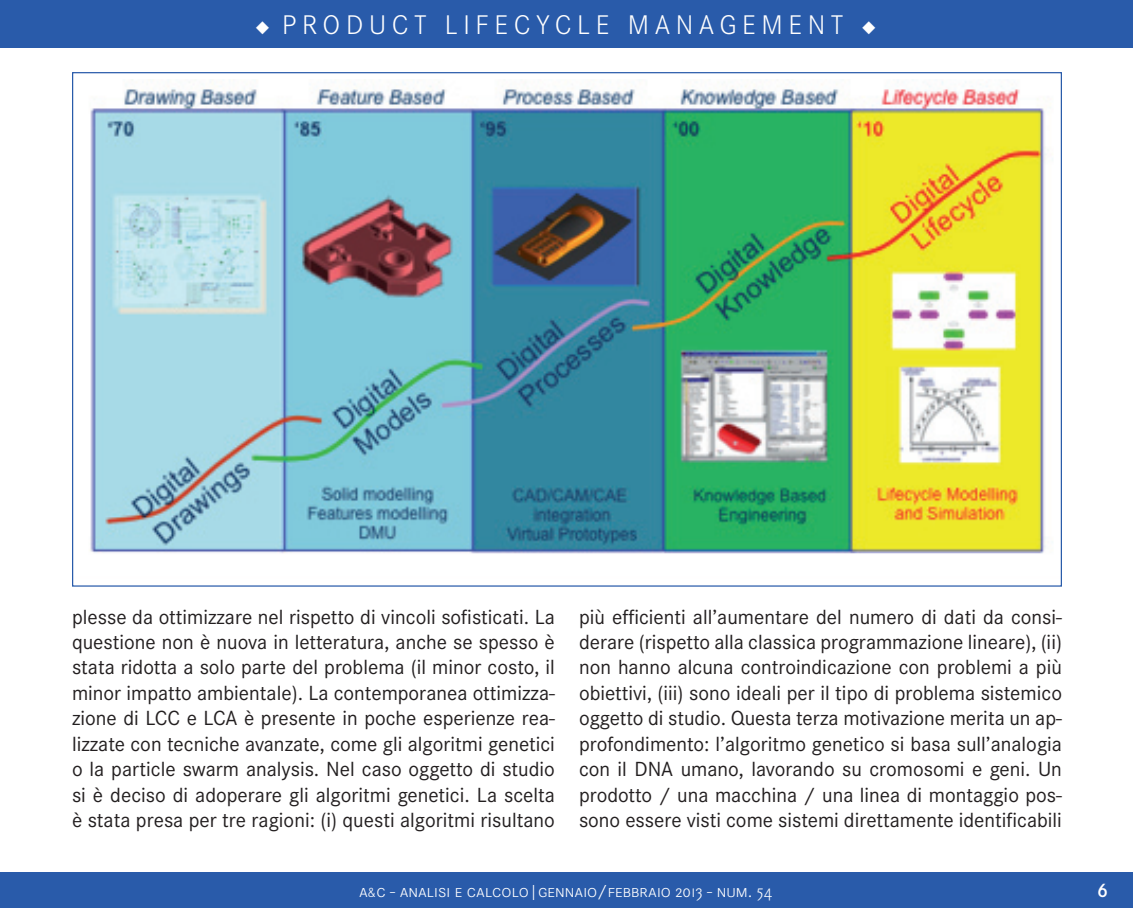
<style>
.page{position:relative;width:1134px;height:908px;background:#fff}
.page>*{position:absolute;margin:0;border:0;box-sizing:border-box;transform-origin:0 0}
.t1{font:300 28px "Corporate SSC";letter-spacing:.2em;color:#fff}
.t2{font:21.2px/25.4px "Corporate S";color:#231f20;text-align:justify}
.t3{font:600 20px "Corporate S";color:#fff}
.t4{font:300 18px "Corporate SSC";color:#fff}
.s1{font-size:14px}
</style>
<div class="page">
<div style="left:0;top:872px;width:1133px;height:35px;background:#295baa"></div>
<div style="left:0;top:0;width:1133px;height:48px;background:#295baa"></div>
<img style="left:90px;top:81px;width:956px;height:473px">
<h1 class="t1" style="left:256px;top:9px;width:622px">◆ PRODUCT LIFECYCLE MANAGEMENT ◆</h1>
<p class="t2" style="left:72px;top:603px;width:484px">plesse da ottimizzare nel rispetto di vincoli sofisticati. La questione non è nuova in letteratura, anche se spesso è stata ridotta a solo parte del problema (il minor costo, il minor impatto ambientale). La contemporanea ottimizza&shy;zione di LCC e LCA è presente in poche esperienze rea&shy;lizzate con tecniche avanzate, come gli algoritmi genetici o la particle swarm analysis. Nel caso oggetto di studio si è deciso di adoperare gli algoritmi genetici. La scelta è stata presa per tre ragioni: (i) questi algoritmi risultano</p>
<p class="t2" style="left:579px;top:603px;width:484px">più efficienti all’aumentare del numero di dati da consi&shy;derare (rispetto alla classica programmazione lineare), (ii) non hanno alcuna controindicazione con problemi a più obiettivi, (iii) sono ideali per il tipo di problema sistemico oggetto di studio. Questa terza motivazione merita un ap&shy;profondimento: l’algoritmo genetico si basa sull’analogia con il DNA umano, lavorando su cromosomi e geni. Un prodotto / una macchina / una linea di montaggio pos&shy;sono essere visti come sistemi direttamente identificabili</p>
<p class="t4" style="left:359px;top:880px;width:415px">a<span class="s1">&amp;</span>c - analisi e calcolo|gennaio/febbraio 2013 - num. 54</p>
<p class="t3" style="left:1097px;top:878px;width:13px">6</p>
</div>
